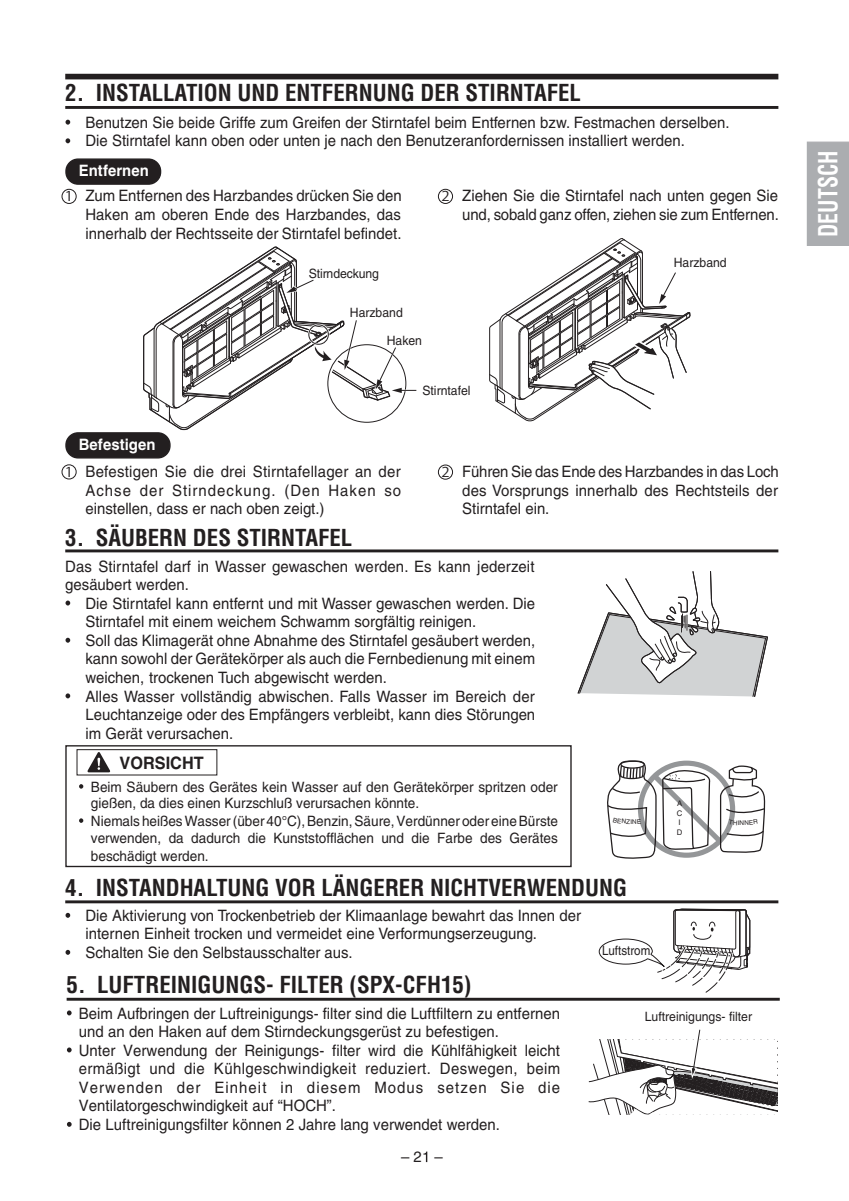
<style>
.page{position:relative;width:849px;height:1201px;background:#fff}
.page>*{position:absolute;margin:0;border:0;box-sizing:border-box;transform-origin:0 0}
.t1{font:700 condensed 25.72px "Helvetica";color:#fff;scale:.85 1}
.t2{font:700 condensed 22.93px "Helvetica";color:#231f20}
.t3{font:700 17.15px "Helvetica";color:#231f20;scale:.95 1}
.t4{font:15.75px/18.6px "Helvetica";color:#231f20;scale:.95 1}
.t5{font:15.75px/18.6px "Helvetica";letter-spacing:.07em;color:#231f20;scale:.95 1}
.t6{font:15.05px "Helvetica";color:#231f20}
.t7{font:14.35px/17.3px "Helvetica";color:#231f20;scale:.95 1}
.t8{font:12.78px "Helvetica";color:#231f20;scale:.95 1}
.t9{font:12.78px "Helvetica";color:#231f20;scale:.9 1}
.t10{font:7.7px/9.6px "Helvetica";color:#231f20}
.t11{font:6.48px "Helvetica";color:#231f20}
.s1{font-weight:700;color:#fff}
.s2{font-family:"Koz Go Pro Regular 90 msp RKSJ H";font-size:13.47px}
</style>
<div class="page">
<svg style="left:423px;top:1151px;width:4px;height:11px"></svg>
<div style="left:65px;top:74px;width:713px;height:6px;background:#a1a0a0"></div>
<div style="left:65px;top:745px;width:506px;height:122px;border:1px solid #231f20"></div>
<svg style="left:87px;top:752px;width:23px;height:20px"></svg>
<svg style="left:79px;top:784px;width:4px;height:4px"></svg>
<svg style="left:79px;top:818px;width:4px;height:5px"></svg>
<svg style="left:65px;top:158px;width:97px;height:27px"></svg>
<hr style="left:65px;top:106px;width:713px;height:3px;background:#231f20">
<svg style="left:65px;top:120px;width:5px;height:5px"></svg>
<svg style="left:65px;top:138px;width:5px;height:5px"></svg>
<hr style="left:65px;top:900px;width:713px;height:3px;background:#231f20">
<svg style="left:65px;top:913px;width:5px;height:5px"></svg>
<svg style="left:65px;top:950px;width:5px;height:5px"></svg>
<div style="left:65px;top:74px;width:713px;height:5px;background:#231f20"></div>
<hr style="left:65px;top:549px;width:713px;height:3px;background:#231f20">
<svg style="left:65px;top:600px;width:5px;height:5px"></svg>
<svg style="left:65px;top:638px;width:5px;height:5px"></svg>
<svg style="left:65px;top:693px;width:5px;height:5px"></svg>
<svg style="left:65px;top:246px;width:351px;height:213px"></svg>
<div style="left:77px;top:749px;width:140px;height:26px;border:1px solid #231f20"></div>
<svg style="left:489px;top:238px;width:201px;height:184px"></svg>
<div style="left:438px;top:464px;width:15px;height:15px;border:1px solid #221e1f;border-radius:50%"></div>
<div style="left:62px;top:464px;width:14px;height:15px;border:1px solid #221e1f;border-radius:50%"></div>
<div style="left:438px;top:189px;width:15px;height:15px;border:1px solid #221e1f;border-radius:50%"></div>
<div style="left:62px;top:189px;width:14px;height:15px;border:1px solid #221e1f;border-radius:50%"></div>
<div style="left:806px;top:142px;width:42px;height:104px;background:#abadb0"></div>
<hr style="left:67px;top:998px;width:712px;height:2px;background:#231f20">
<svg style="left:67px;top:1010px;width:5px;height:5px"></svg>
<svg style="left:67px;top:1047px;width:5px;height:5px"></svg>
<svg style="left:67px;top:1122px;width:5px;height:5px"></svg>
<svg style="left:588px;top:1029px;width:189px;height:86px"></svg>
<svg style="left:577px;top:571px;width:190px;height:422px"></svg>
<h2 class="t2" style="left:65px;top:84px;width:517px">2. INSTALLATION UND ENTFERNUNG DER STIRNTAFEL</h2>
<p class="t4" style="left:85px;top:114px;width:679px">Benutzen Sie beide Griffe zum Greifen der Stirntafel beim Entfernen bzw. Festmachen derselben.<br>Die Stirntafel kann oben oder unten je nach den Benutzeranfordernissen installiert werden.</p>
<p class="t4" style="left:65px;top:160px;width:356px;line-height:25px;text-indent:14px"><span class="s1">Entfernen<br></span><span class="s2">1</span> Zum Entfernen des Harzbandes drücken Sie den</p>
<p class="t4" style="left:85px;top:206px;width:334px">Haken am oberen Ende des Harzbandes, das innerhalb der Rechtsseite der Stirntafel befindet.</p>
<p class="t8" style="left:308px;top:269px;width:75px">Stirndeckung</p>
<p class="t8" style="left:350px;top:308px;width:57px">Harzband</p>
<p class="t8" style="left:386px;top:336px;width:39px">Haken</p>
<p class="t4" style="left:441px;top:188px;width:356px;text-align:right"><span class="s2">2</span> Ziehen Sie die Stirntafel nach unten gegen Sie und, sobald ganz offen, ziehen sie zum Entfernen.</p>
<p class="t8" style="left:673px;top:258px;width:57px">Harzband</p>
<p class="t4" style="left:65px;top:433px;width:355px;line-height:26.8px;text-indent:14px"><span class="s1">Befestigen<br></span><span class="s2">1</span> Befestigen Sie die drei Stirntafellager an der</p>
<p class="t5" style="left:85px;top:482px;width:333px">Achse der Stirndeckung. (Den Haken so einstellen, dass er nach oben zeigt.)</p>
<p class="t8" style="left:422px;top:386px;width:52px">Stirntafel</p>
<p class="t4" style="left:462px;top:463px;width:334px;text-align:justify;text-indent:-21px"><span class="s2">2</span> Führen Sie das Ende des Harzbandes in das Loch des Vorsprungs innerhalb des Rechtsteils der Stirntafel ein.</p>
<h2 class="t2" style="left:65px;top:528px;width:288px">3. SÄUBERN DES STIRNTAFEL</h2>
<p class="t4" style="left:65px;top:558px;width:495px">Das Stirntafel darf in Wasser gewaschen werden. Es kann jederzeit gesäubert werden.</p>
<p class="t4" style="left:85px;top:595px;width:475px">Die Stirntafel kann entfernt und mit Wasser gewaschen werden. Die Stirntafel mit einem weichem Schwamm sorgfältig reinigen.<br>Soll das Klimagerät ohne Abnahme des Stirntafel gesäubert werden, kann sowohl der Gerätekörper als auch die Fernbedienung mit einem weichen, trockenen Tuch abgewischt werden.<br>Alles Wasser vollständig abwischen. Falls Wasser im Bereich der Leuchtanzeige oder des Empfängers verbleibt, kann dies Störungen im Gerät verursachen.</p>
<p class="t3" style="left:119px;top:757px;width:90px">VORSICHT</p>
<p class="t7" style="left:91px;top:779px;width:493px">Beim Säubern des Gerätes kein Wasser auf den Gerätekörper spritzen oder gießen, da dies einen Kurzschluß verursachen könnte.<br>Niemals heißes Wasser (über 40°C), Benzin, Säure, Verdünner oder eine Bürste verwenden, da dadurch die Kunststofflächen und die Farbe des Gerätes beschädigt werden.</p>
<h2 class="t2" style="left:65px;top:878px;width:563px">4. INSTANDHALTUNG VOR LÄNGERER NICHTVERWENDUNG</h2>
<p class="t4" style="left:85px;top:907px;width:523px">Die Aktivierung von Trockenbetrieb der Klimaanlage bewahrt das Innen der internen Einheit trocken und vermeidet eine Verformungserzeugung.<br>Schalten Sie den Selbstausschalter aus.</p>
<p class="t9" style="left:602px;top:946px;width:55px">Luftstrom</p>
<p class="t10" style="left:676px;top:799px;width:7px">A<br>C<br>I<br>D</p>
<p class="t11" style="left:739px;top:820px;width:6px">N</p>
<h2 class="t2" style="left:67px;top:975px;width:406px">5. LUFTREINIGUNGS- FILTER (SPX-CFH15)</h2>
<p class="t4" style="left:79px;top:1005px;width:508px">Beim Aufbringen der Luftreinigungs- filter sind die Luftfiltern zu entfernen und an den Haken auf dem Stirndeckungsgerüst zu befestigen.<br>Unter Verwendung der Reinigungs- filter wird die Kühlfähigkeit leicht ermäßigt und die Kühlgeschwindigkeit reduziert. Deswegen, beim Verwenden der Einheit in diesem Modus setzen Sie die Ventilatorgeschwindigkeit auf “HOCH”.<br>Die Luftreinigungsfilter können 2 Jahre lang verwendet werden.</p>
<p class="t8" style="left:644px;top:1012px;width:114px">Luftreinigungs- filter</p>
<p class="t6" style="left:401px;top:1151px;width:43px">– 2 –</p>
<h1 class="t1" style="left:817px;top:237px;width:103px;rotate:-90deg">DEUTSCH</h1>
</div>
